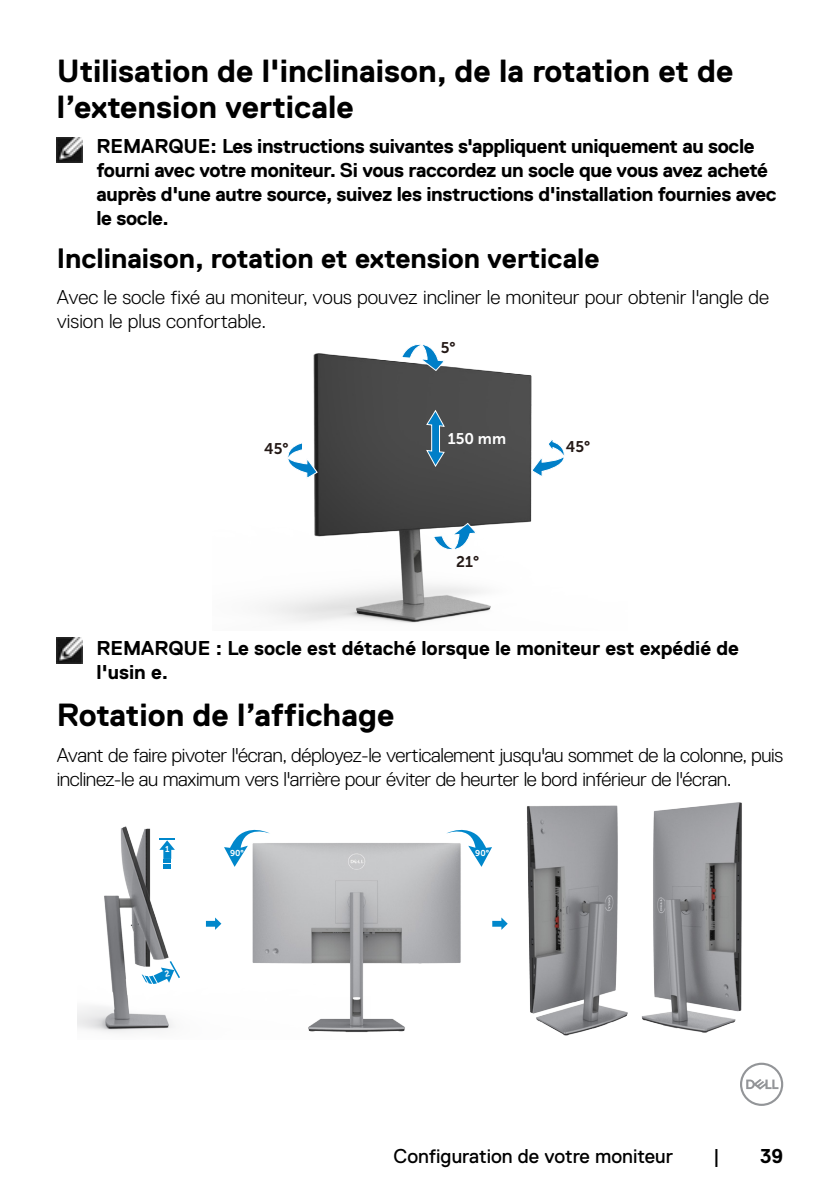
<style>
.page{position:relative;width:840px;height:1191px;background:#fff}
.page>*{position:absolute;margin:0;border:0;box-sizing:border-box;transform-origin:0 0}
.t1{font:700 32px/36px "Dell Replica";color:#000}
.t2{font:700 28px "Dell Replica";color:#000}
.t3{font:700 20px/24px "Dell Replica";letter-spacing:-.02em;color:#000}
.t4{font:300 20px/24px "Dell Replica";letter-spacing:-.02em;color:#000}
.t5{font:300 20px/24px "Dell Replica";color:#000}
.t6{font:700 20px/24px "Dell Replica";color:#000}
.t7{font:20px "Dell Replica";color:#000}
.t8{font:15.4px "Museo Sans For Dell 700";color:#231815}
.t9{font:15.4px "Museo Sans For Dell 700";color:#fff}
.t10{font:8.6px "Museo Sans For Dell 700";color:#fff}
</style>
<div class="page">
<svg style="left:740px;top:1062px;width:42px;height:44px"></svg>
<img style="left:57px;top:137px;width:25px;height:26px">
<img style="left:265px;top:353px;width:267px;height:270px">
<svg style="left:401px;top:344px;width:44px;height:27px"></svg>
<svg style="left:530px;top:394px;width:35px;height:84px"></svg>
<svg style="left:432px;top:522px;width:45px;height:30px"></svg>
<svg style="left:425px;top:409px;width:20px;height:58px"></svg>
<svg style="left:286px;top:395px;width:32px;height:84px"></svg>
<img style="left:57px;top:638px;width:25px;height:25px">
<img style="left:370px;top:802px;width:372px;height:234px">
<img style="left:78px;top:826px;width:292px;height:207px">
<svg style="left:141px;top:961px;width:39px;height:23px"></svg>
<h1 class="t1" style="left:57px;top:53px;width:677px">Utilisation de l'inclinaison, de la rotation et de l’extension verticale</h1>
<p class="t3" style="left:96px;top:134px;width:681px">REMARQUE: Les instructions suivantes s'appliquent uniquement au socle fourni avec votre moniteur. Si vous raccordez un socle que vous avez acheté auprès d'une autre source, suivez les instructions d'installation fournies avec le socle.</p>
<h2 class="t2" style="left:57px;top:243px;width:544px">Inclinaison, rotation et extension verticale</h2>
<p class="t5" style="left:57px;top:285px;width:713px">Avec le socle fixé au moniteur, vous pouvez incliner le moniteur pour obtenir l'angle de vision le plus confortable.</p>
<p class="t8" style="left:440px;top:339px;width:16px">5°</p>
<p class="t9" style="left:447px;top:430px;width:60px">150 mm</p>
<p class="t8" style="left:264px;top:440px;width:26px">45°</p>
<p class="t8" style="left:565px;top:438px;width:26px">45°</p>
<p class="t8" style="left:456px;top:553px;width:24px">21°</p>
<p class="t6" style="left:96px;top:636px;width:643px">REMARQUE : Le socle est détaché lorsque le moniteur est expédié de l'usin e.</p>
<h1 class="t1" style="left:57px;top:697px;width:339px">Rotation de l’affichage</h1>
<p class="t4" style="left:57px;top:743px;width:727px">Avant de faire pivoter l'écran, déployez-le verticalement jusqu'au sommet de la colonne, puis inclinez-le au maximum vers l'arrière pour éviter de heurter le bord inférieur de l'écran.</p>
<p class="t10" style="left:165px;top:844px;width:6px">1</p>
<p class="t10" style="left:230px;top:848px;width:15px">90°</p>
<p class="t10" style="left:475px;top:848px;width:15px">90°</p>
<p class="t7" style="left:393px;top:1144px;width:281px">Configuration de votre moniteur</p>
<p class="t7" style="left:712px;top:1144px;width:8px">|</p>
<p class="t3" style="left:759px;top:1143px;width:25px">39</p>
</div>
